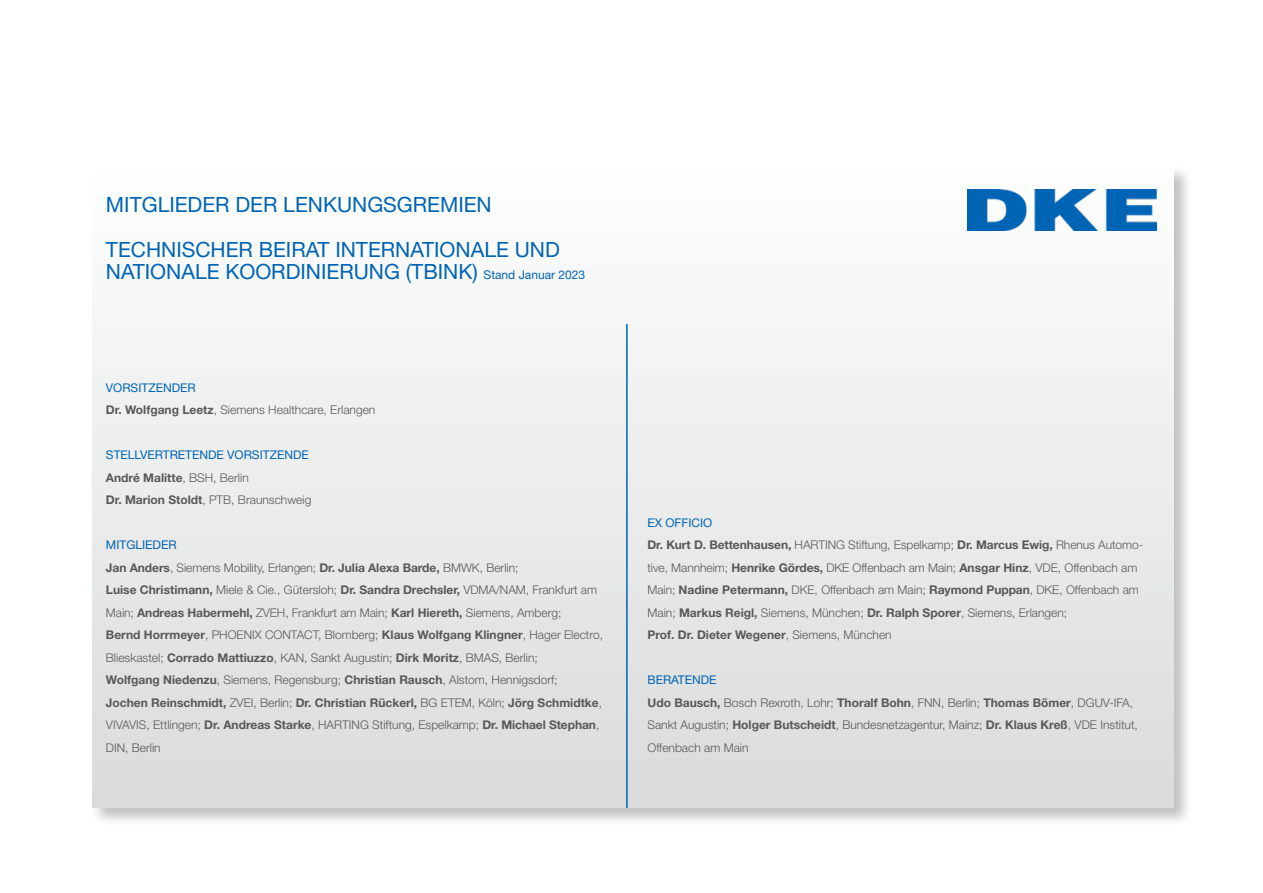
<style>
.page{position:relative;width:1263px;height:893px;background:#fff}
.page>*{position:absolute;margin:0;border:0;box-sizing:border-box;transform-origin:0 0}
.t1{font:21px/45px "Helvetica Neue LT Std";color:#0064b4}
.t2{font:300 12px/22.5px "Helvetica Neue LT Std";color:#58585a}
.t3{font:12px "Helvetica Neue LT Std";color:#0064b4}
.s1{font-size:12px}
.s2{font-weight:700}
</style>
<div class="page">
<div style="left:91px;top:165px;width:1101px;height:661px;background:#000;opacity:.24"></div>
<div style="left:92px;top:166px;width:1082px;height:642px;background:linear-gradient(to bottom,#fdfefe,#d9dcdb)"></div>
<hr style="left:626px;top:324px;width:2px;height:484px;background:#0064b4">
<img style="left:967px;top:189px;width:190px;height:42px">
<p class="t1" style="left:106px;top:181px;width:455px">MITGLIEDER DER LENKUNGSGREMIEN<br>TECHNISCHER BEIRAT INTERNATIONALE UND</p>
<p class="t1" style="left:106px;top:249px;width:481px">NATIONALE KOORDINIERUNG (TBINK) <span class="s1">Stand Januar 2023</span></p>
<p class="t3" style="left:106px;top:380px;width:91px">VORSITZENDER</p>
<p class="t2" style="left:106px;top:398px;width:271px"><span class="s2">Dr. Wolfgang Leetz</span>, Siemens Healthcare, Erlangen</p>
<p class="t3" style="left:106px;top:448px;width:204px">STELLVERTRETENDE VORSITZENDE</p>
<p class="t2" style="left:106px;top:466px;width:207px"><span class="s2">André Malitte</span>, BSH, Berlin<br><span class="s2">Dr. Marion Stoldt</span>, PTB, Braunschweig</p>
<p class="t3" style="left:106px;top:538px;width:72px">MITGLIEDER</p>
<p class="t2" style="left:106px;top:556px;width:499px"><span class="s2">Jan Anders</span>, Siemens Mobility, Erlangen; <span class="s2">Dr. Julia Alexa Barde,</span> BMWK, Berlin;<br><span class="s2">Luise Christimann,</span> Miele &amp; Cie., Gütersloh; <span class="s2">Dr. Sandra Drechsler,</span> VDMA/NAM, Frankfurt am Main; <span class="s2">Andreas Habermehl,</span> ZVEH, Frankfurt am Main; <span class="s2">Karl Hiereth,</span> Siemens, Amberg;<br><span class="s2">Bernd Horrmeyer</span>, PHOENIX CONTACT, Blomberg; <span class="s2">Klaus Wolfgang Klingner</span>, Hager Electro, Blieskastel; <span class="s2">Corrado Mattiuzzo</span>, KAN, Sankt Augustin; <span class="s2">Dirk Moritz</span>, BMAS, Berlin;<br><span class="s2">Wolfgang Niedenzu</span>, Siemens, Regensburg; <span class="s2">Christian Rausch</span>, Alstom, Hennigsdorf;<br><span class="s2">Jochen Reinschmidt,</span> ZVEI, Berlin; <span class="s2">Dr. Christian Rückerl,</span> BG ETEM, Köln; <span class="s2">Jörg Schmidtke</span>, VIVAVIS, Ettlingen; <span class="s2">Dr. Andreas Starke</span>, HARTING Stiftung, Espelkamp; <span class="s2">Dr. Michael Stephan</span>, DIN, Berlin</p>
<p class="t3" style="left:647px;top:515px;width:66px">EX OFFICIO</p>
<p class="t2" style="left:647px;top:533px;width:497px"><span class="s2">Dr. Kurt D. Bettenhausen,</span> HARTING Stiftung, Espelkamp; <span class="s2">Dr. Marcus Ewig,</span> Rhenus Automo&shy;tive, Mannheim; <span class="s2">Henrike Gördes,</span> DKE Offenbach am Main; <span class="s2">Ansgar Hinz</span>, VDE, Offenbach am Main; <span class="s2">Nadine Petermann,</span> DKE, Offenbach am Main; <span class="s2">Raymond Puppan</span>, DKE, Offenbach am Main; <span class="s2">Markus Reigl,</span> Siemens, München; <span class="s2">Dr. Ralph Sporer</span>, Siemens, Erlangen;<br><span class="s2">Prof. Dr. Dieter Wegener</span>, Siemens, München</p>
<p class="t3" style="left:647px;top:673px;width:71px">BERATENDE</p>
<p class="t2" style="left:647px;top:691px;width:492px"><span class="s2">Udo Bausch,</span> Bosch Rexroth, Lohr; <span class="s2">Thoralf Bohn</span>, FNN, Berlin; <span class="s2">Thomas Bömer</span>, DGUV-IFA,<br>Sankt Augustin; <span class="s2">Holger Butscheidt</span>, Bundesnetzagentur, Mainz; <span class="s2">Dr. Klaus Kreß</span>, VDE Institut,<br>Offenbach am Main</p>
</div>
